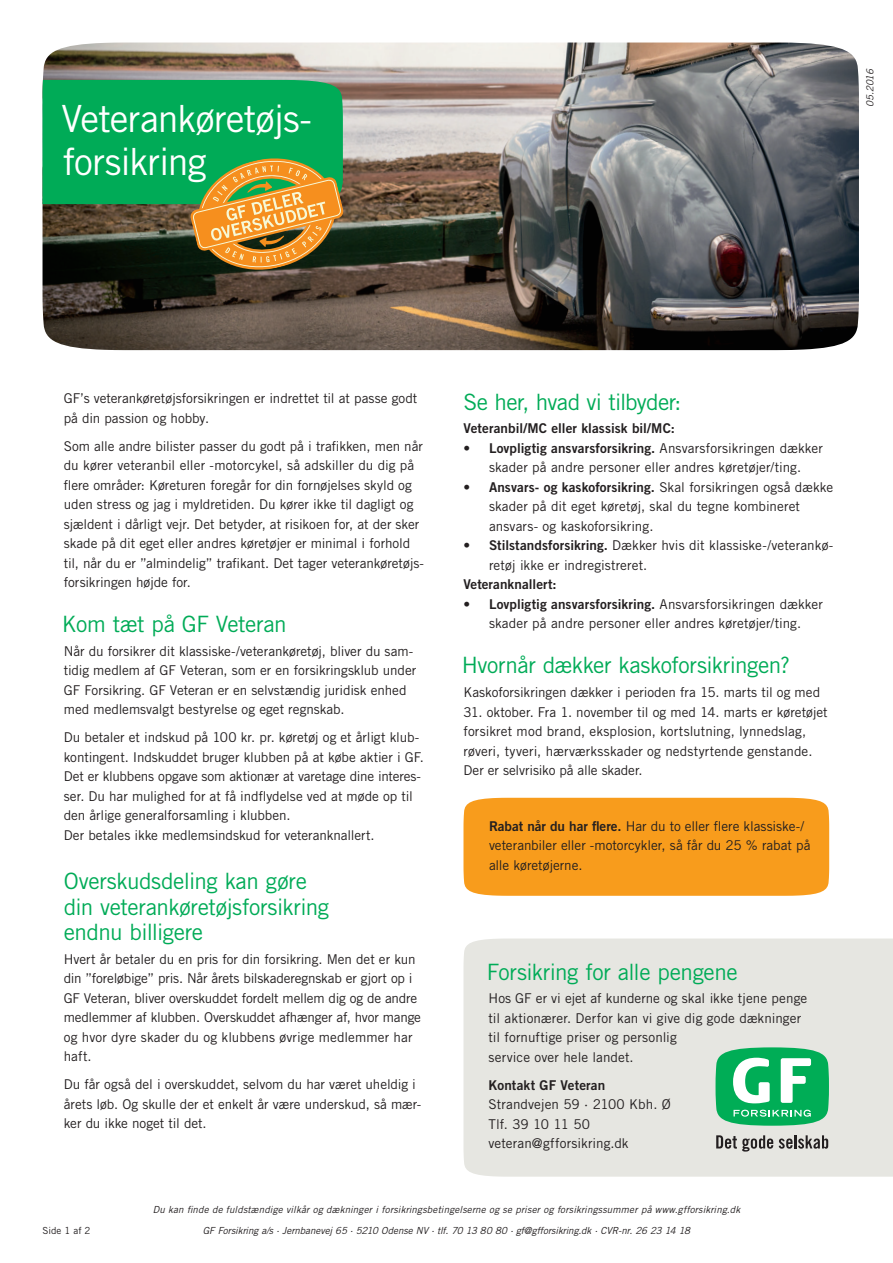
<style>
.page{position:relative;width:893px;height:1263px;background:#fff}
.page>*{position:absolute;margin:0;border:0;box-sizing:border-box;transform-origin:0 0}
.t1{font:37.5px/43.5px "Trade Gothic LT Std";letter-spacing:-.02em;color:#fff}
.Brødtekst_II_10_15{font:22.5px/25.5px "Trade Gothic LT Std";letter-spacing:-.02em;color:#00ab57}
.Brødtekst_II_10_15-2{font:13.5px/19.5px "Trade Gothic LT Std";letter-spacing:-.005em;color:#231f20}
.Mellemrubrik{font:13.5px/19.5px "Trade Gothic LT Std";letter-spacing:.005em;color:#231f20}
.Brødtekst_II_10_15-3{font:13.5px "Trade Gothic LT Std Bd 2";letter-spacing:.005em;color:#231f20}
.Mellemrubrik-2{font:italic 9.75px "Trade Gothic LT Std";letter-spacing:.01em;color:#231f20}
.t2{font:9.75px "Trade Gothic LT Std";letter-spacing:.005em;color:#231f20}
.s1{font-family:"Trade Gothic LT Std Bd 2"}
</style>
<div class="page">
<img style="left:43px;top:43px;width:816px;height:307px">
<div style="left:463px;top:938px;width:430px;height:239px;background:#e6e6e1"></div>
<svg style="left:715px;top:1047px;width:114px;height:79px"></svg>
<svg style="left:716px;top:1135px;width:57px;height:16px"></svg>
<svg style="left:779px;top:1135px;width:49px;height:14px"></svg>
<svg style="left:43px;top:80px;width:301px;height:196px;background:#3b8a45"></svg>
<div style="left:463px;top:798px;width:366px;height:98px;background:#f89c1c"></div>
<p class="t1" style="left:61px;top:96px;width:252px">Veterankøretøjs&shy;forsikring</p>
<p class="Mellemrubrik-2" style="left:864px;top:107px;width:40px;rotate:-90deg">05.2016</p>
<p class="Brødtekst_II_10_15-2" style="left:64px;top:388px;width:355px">GF’s veterankøretøjsforsikringen er indrettet til at passe godt på din passion og hobby.</p>
<p class="Brødtekst_II_10_15-2" style="left:64px;top:436px;width:362px">Som alle andre bilister passer du godt på i trafikken, men når du kører veteranbil eller -motorcykel, så adskiller du dig på flere områder: Køreturen foregår for din fornøjelses skyld og uden stress og jag i myldretiden. Du kører ikke til dagligt og sjældent i dårligt vejr. Det betyder, at risikoen for, at der sker skade på dit eget eller andres køretøjer er minimal i forhold til, når du er ”almindelig” trafikant. Det tager veterankøretøjs&shy;forsikringen højde for.</p>
<p class="Brødtekst_II_10_15" style="left:62px;top:611px;width:226px">Kom tæt på GF Veteran</p>
<p class="Brødtekst_II_10_15-2" style="left:64px;top:641px;width:354px">Når du forsikrer dit klassiske-/veterankøretøj, bliver du sam&shy;tidig medlem af GF Veteran, som er en forsikringsklub under GF Forsikring. GF Veteran er en selvstændig juridisk enhed med medlemsvalgt bestyrelse og eget regnskab.</p>
<p class="Brødtekst_II_10_15-2" style="left:64px;top:728px;width:362px">Du betaler et indskud på 100 kr. pr. køretøj og et årligt klub&shy;kontingent. Indskuddet bruger klubben på at købe aktier i GF.<br>Det er klubbens opgave som aktionær at varetage dine interes&shy;ser. Du har mulighed for at få indflydelse ved at møde op til den årlige generalforsamling i klubben.<br>Der betales ikke medlemsindskud for veteranknallert.</p>
<p class="Brødtekst_II_10_15" style="left:64px;top:868px;width:267px">Overskudsdeling kan gøre din veterankøretøjsforsikring endnu billigere</p>
<p class="Brødtekst_II_10_15-2" style="left:64px;top:949px;width:359px">Hvert år betaler du en pris for din forsikring. Men det er kun din ”foreløbige” pris. Når årets bilskaderegnskab er gjort op i GF Veteran, bliver overskuddet fordelt mellem dig og de andre medlemmer af klubben. Overskuddet afhænger af, hvor mange og hvor dyre skader du og klubbens øvrige medlemmer har haft.</p>
<p class="Brødtekst_II_10_15-2" style="left:64px;top:1075px;width:359px">Du får også del i overskuddet, selvom du har været uheldig i årets løb. Og skulle der et enkelt år være underskud, så mær&shy;ker du ikke noget til det.</p>
<p class="Brødtekst_II_10_15" style="left:463px;top:389px;width:219px">Se her, hvad vi tilbyder:</p>
<p class="Brødtekst_II_10_15-3" style="left:463px;top:420px;width:213px">Veteranbil/MC eller klassisk bil/MC:</p>
<p class="Brødtekst_II_10_15-2" style="left:463px;top:438px;width:361px;text-align:center">• <span class="s1">Lovpligtig ansvarsforsikring.</span> Ansvarsforsikringen dækker skader på andre personer eller andres køretøjer/ting.</p>
<p class="Brødtekst_II_10_15-2" style="left:489px;top:477px;width:346px;text-indent:-26px">• <span class="s1">Ansvars- og kaskoforsikring.</span> Skal forsikringen også dække skader på dit eget køretøj, skal du tegne kombineret ansvars- og kaskoforsikring.</p>
<p class="Brødtekst_II_10_15-2" style="left:489px;top:536px;width:346px;text-indent:-26px">• <span class="s1">Stilstandsforsikring.</span> Dækker hvis dit klassiske-/veterankø&shy;retøj ikke er indregistreret.</p>
<p class="Brødtekst_II_10_15-3" style="left:463px;top:576px;width:95px">Veteranknallert:</p>
<p class="Brødtekst_II_10_15-2" style="left:463px;top:594px;width:361px;text-align:center">• <span class="s1">Lovpligtig ansvarsforsikring.</span> Ansvarsforsikringen dækker skader på andre personer eller andres køretøjer/ting.</p>
<p class="Brødtekst_II_10_15" style="left:462px;top:652px;width:330px">Hvornår dækker kaskoforsikringen?</p>
<p class="Brødtekst_II_10_15-2" style="left:463px;top:682px;width:358px">Kaskoforsikringen dækker i perioden fra 15. marts til og med</p>
<p class="Brødtekst_II_10_15-2" style="left:463px;top:702px;width:366px">31. oktober. Fra 1. november til og med 14. marts er køretøjet forsikret mod brand, eksplosion, kortslutning, lynnedslag, røveri, tyveri, hærværksskader og nedstyrtende genstande.</p>
<p class="Brødtekst_II_10_15-2" style="left:463px;top:760px;width:181px">Der er selvrisiko på alle skader.</p>
<p class="Brødtekst_II_10_15-2" style="left:489px;top:816px;width:323px"><span class="s1">Rabat når du har flere.</span> Har du to eller flere klassiske-/ veteranbiler eller -motorcykler, så får du 25 % rabat på alle køretøjerne.</p>
<p class="Brødtekst_II_10_15" style="left:487px;top:958px;width:252px">Forsikring for alle pengene</p>
<p class="Mellemrubrik" style="left:489px;top:988px;width:320px">Hos GF er vi ejet af kunderne og skal ikke tjene penge til aktionærer. Derfor kan vi give dig gode dækninger til fornuftige priser og personlig<br>service over hele landet.</p>
<p class="Mellemrubrik" style="left:489px;top:1075px;width:184px"><span class="s1">Kontakt GF Veteran<br></span>Strandvejen 59 ∙ 2100 Kbh. Ø<br>Tlf. 39 10 11 50 veteran@gfforsikring.dk</p>
<p class="t2" style="left:43px;top:1224px;width:50px">Side 1 af 2</p>
<p class="Mellemrubrik-2" style="left:153px;top:1204px;width:589px">Du kan finde de fuldstændige vilkår og dækninger i forsikringsbetingelserne og se priser og forsikringssummer på www.gfforsikring.dk</p>
<p class="Mellemrubrik-2" style="left:203px;top:1224px;width:489px">GF Forsikring a/s ∙ Jernbanevej 65 ∙ 5210 Odense NV ∙ tlf. 70 13 80 80 ∙ gf@gfforsikring.dk ∙ CVR-nr. 26 23 14 18</p>
</div>
